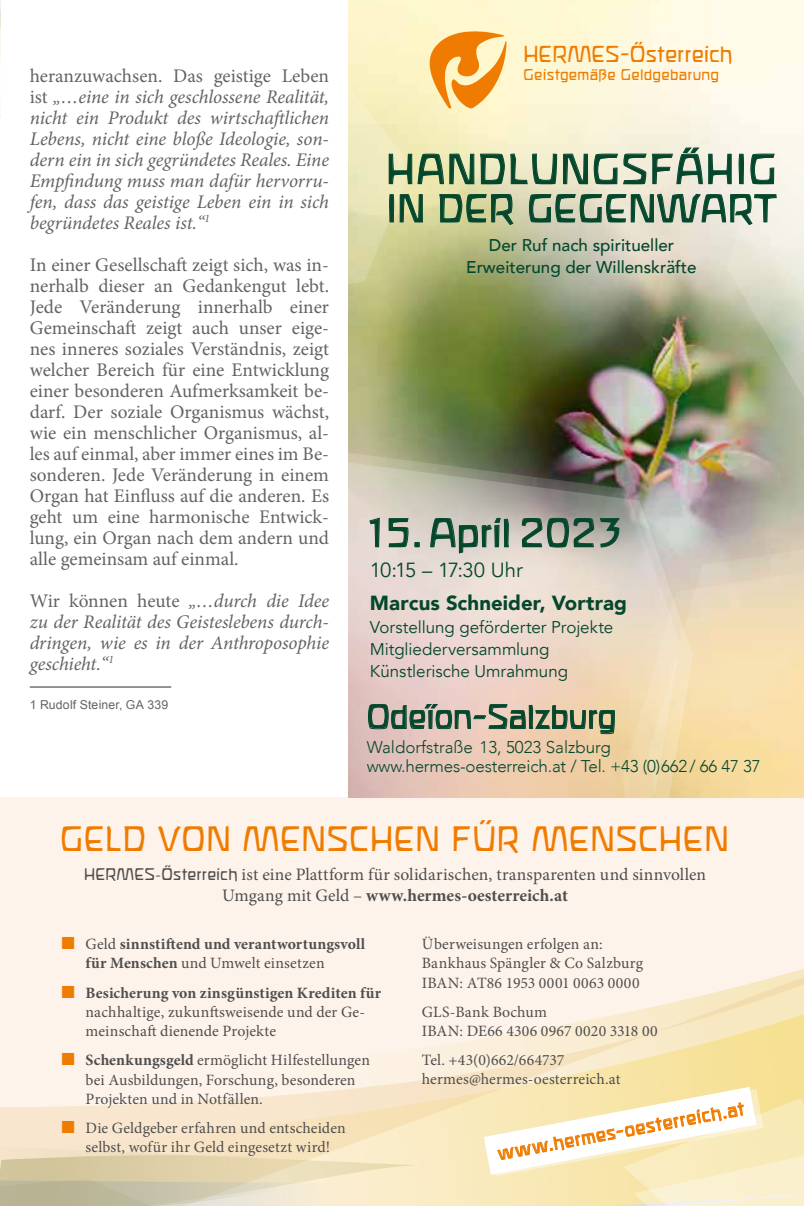
<style>
.page{position:relative;width:804px;height:1206px;background:#fff}
.page>*{position:absolute;margin:0;border:0;box-sizing:border-box;transform-origin:0 0}
.t1{font:44.1px "ROBIRKE";letter-spacing:.04em;color:#05472d}
.t2{font:42.18px "ROBIRKE";color:#05472d}
.t3{font:40.77px "ROBIRKE";letter-spacing:.02em;color:#05472d}
.t4{font:36.75px "ROBIRKE";letter-spacing:.015em;color:#ef7c00}
.t5{font:35.35px "ROBIRKE";color:#05472d}
.t6{font:23.97px "ROBIRKE";letter-spacing:-.005em;color:#ef7c00}
.t7{font:900 20.3px "Avenir";letter-spacing:.005em;color:#05472d}
.t8{font:20.3px "Avenir";letter-spacing:-.03em;color:#05472d}
.t9{font:19.25px/21px "Minion Pro";color:#636362;text-align:justify}
.t10{font:italic 19.25px/21px "Minion Pro";letter-spacing:-.005em;color:#636362;text-align:justify}
.t11{font:19.25px "ROBIRKE";color:#ef7c00}
.t12{font:17.5px/21px "Minion Pro";letter-spacing:.005em;color:#4f4e4e;text-align:center}
.t13{font:300 16.97px/19.4px "Avenir";letter-spacing:-.01em;color:#05472d}
.t14{font:16.97px/21.7px "Avenir";letter-spacing:-.005em;color:#05472d}
.t15{font:500 16.97px/22.8px "Avenir";color:#05472d;text-align:center}
.t16{font:16.28px "ROBIRKE";letter-spacing:.015em;color:#ef7c00}
.t17{font:15.75px/19.2px "Minion Pro";letter-spacing:.01em;color:#4f4e4e}
.t18{font:700 15.75px/19.2px "Minion Pro";letter-spacing:.005em;color:#4f4e4e}
.t19{font:12.25px "Arial";letter-spacing:.015em;color:#636362}
.s1{font-style:normal}
.s2{font-family:"ROBIRKE"}
.s3{font-weight:700}
.s4{font-family:"Cormorant Garamond";font-weight:400;font-size:19.25px;color:#ef7c00}
.s5{font-weight:400}
.s6{font-family:"Cormorant Garamond";font-size:19.25px;color:#ef7c00}
</style>
<div class="page">
<div style="left:1px;top:797px;width:803px;height:408px;background:#fef3ea"></div>
<svg style="left:0;top:0;width:1px;height:117px"></svg>
<hr style="left:30px;top:686px;width:141px;height:2px;background:#878786">
<svg style="left:0;top:939px;width:804px;height:147px"></svg>
<svg style="left:0;top:1086px;width:804px;height:119px;background:#f3e4c2"></svg>
<svg style="left:574px;top:0;width:230px;height:31px;background:#fefae2"></svg>
<svg style="left:349px;top:489px;width:331px;height:308px;background:#e2ccc0"></svg>
<svg style="left:622px;top:529px;width:26px;height:268px;background:#e6d5b7"></svg>
<svg style="left:648px;top:502px;width:156px;height:295px;background:#e7d5b0"></svg>
<svg style="left:368px;top:704px;width:246px;height:30px;background:#c0b29e"></svg>
<svg style="left:369px;top:517px;width:11px;height:30px"></svg>
<svg style="left:389px;top:518px;width:19px;height:29px"></svg>
<svg style="left:414px;top:542px;width:6px;height:5px"></svg>
<svg style="left:430px;top:518px;width:79px;height:35px;background:#b3b7ad"></svg>
<svg style="left:522px;top:518px;width:72px;height:29px;background:#9ea499"></svg>
<svg style="left:600px;top:518px;width:20px;height:29px"></svg>
<img style="left:349px;top:31px;width:455px;height:458px">
<p class="t10" style="left:30px;top:65px;width:301px"><span class="s1">heranzuwachsen. Das geistige Leben ist</span> „…eine in sich geschlossene Realität, nicht ein Produkt des wirtschaftlichen Lebens, nicht eine bloße Ideologie, son&shy;dern ein in sich gegründetes Reales. Eine Empfindung muss man dafür hervorru&shy;fen, dass das geistige Leben ein in sich begründetes Reales ist.“<sup>1</sup></p>
<p class="t9" style="left:30px;top:254px;width:301px">In einer Gesellschaft zeigt sich, was in&shy;nerhalb dieser an Gedankengut lebt.<br>Jede Veränderung innerhalb einer Gemeinschaft zeigt auch unser eige&shy;nes inneres soziales Verständnis, zeigt welcher Bereich für eine Entwicklung einer besonderen Aufmerksamkeit be&shy;darf. Der soziale Organismus wächst, wie ein menschlicher Organismus, al&shy;les auf einmal, aber immer eines im Be&shy;sonderen. Jede Veränderung in einem Organ hat Einfluss auf die anderen. Es geht um eine harmonische Entwick&shy;lung, ein Organ nach dem andern und alle gemeinsam auf einmal.</p>
<p class="t10" style="left:30px;top:590px;width:301px"><span class="s1">Wir können heute</span> „…durch die Idee zu der Realität des Geisteslebens durch&shy;dringen, wie es in der Anthroposophie geschieht.“<sup>1</sup></p>
<p class="t19" style="left:30px;top:697px;width:140px">1 Rudolf Steiner, GA 339</p>
<p class="t6" style="left:523px;top:42px;width:211px">HERMES-Österreich</p>
<p class="t16" style="left:523px;top:66px;width:197px">Geistgemäße Geldgebarung</p>
<h1 class="t1" style="left:386px;top:146px;width:391px">HANDLUNGSFÄHIG</h1>
<h3 class="t3" style="left:386px;top:187px;width:391px">IN DER GEGENWART</h3>
<p class="t15" style="left:466px;top:232px;width:232px">Der Ruf nach spiritueller<br>Erweiterung der Willenskräfte</p>
<h2 class="t2" style="left:364px;top:510px;width:260px">15. April 2023</h2>
<p class="t8" style="left:370px;top:558px;width:154px">10:15 – 17:30 Uhr</p>
<p class="t7" style="left:370px;top:586px;width:259px">Marcus Schneider, Vortrag</p>
<p class="t14" style="left:370px;top:617px;width:245px">Vorstellung geförderter Projekte<br>Mitgliederversammlung<br>Künstlerische Umrahmung</p>
<h3 class="t5" style="left:367px;top:698px;width:251px">Odeïon-Salzburg</h3>
<p class="t13" style="left:367px;top:737px;width:395px">Waldorfstraße 13, 5023 Salzburg www.hermes-oesterreich.at / Tel. +43 (0)662 / 66 47 37</p>
<h3 class="t4" style="left:60px;top:819px;width:670px">GELD VON MENSCHEN FÜR MENSCHEN</h3>
<p class="t12" style="left:84px;top:864px;width:623px"><span class="s2">HERMES</span>-<span class="s2">Österreich</span> ist eine Plattform für solidarischen, transparenten und sinnvollen<br>Umgang mit Geld – <span class="s3">www.hermes-oesterreich.at</span></p>
<p class="t18" style="left:86px;top:934px;width:281px;text-indent:-25px"><span class="s4">⬛</span> <span class="s5">Geld</span> sinnstiftend und verantwortungsvoll für Menschen <span class="s5">und Umwelt einsetzen</span></p>
<p class="t17" style="left:86px;top:982px;width:297px;text-indent:-25px"><span class="s6">⬛</span> <span class="s3">Besicherung von zinsgünstigen Krediten für </span>nachhaltige, zukunftsweisende und der Ge&shy;meinschaft dienende Projekte</p>
<p class="t17" style="left:86px;top:1050px;width:286px;text-indent:-25px"><span class="s6">⬛</span> <span class="s3">Schenkungsgeld</span> ermöglicht Hilfestellungen bei Ausbildungen, Forschung, besonderen<br>Projekten und in Notfällen.</p>
<p class="t17" style="left:61px;top:1118px;width:286px;text-align:center"><span class="s6">⬛</span> Die Geldgeber erfahren und entscheiden selbst, wofür ihr Geld eingesetzt wird!</p>
<p class="t17" style="left:422px;top:934px;width:223px">Überweisungen erfolgen an:<br>Bankhaus Spängler &amp; Co Salzburg<br>IBAN: AT86 1953 0001 0063 0000</p>
<p class="t17" style="left:422px;top:1002px;width:237px">GLS-Bank Bochum<br>IBAN: DE66 4306 0967 0020 3318 00</p>
<p class="t17" style="left:422px;top:1050px;width:200px">Tel. +43(0)662/664737 hermes@hermes-oesterreich.at</p>
<p class="t11" style="left:496px;top:1144px;width:251px;rotate:-11deg">www.hermes-oesterreich.at</p>
</div>
